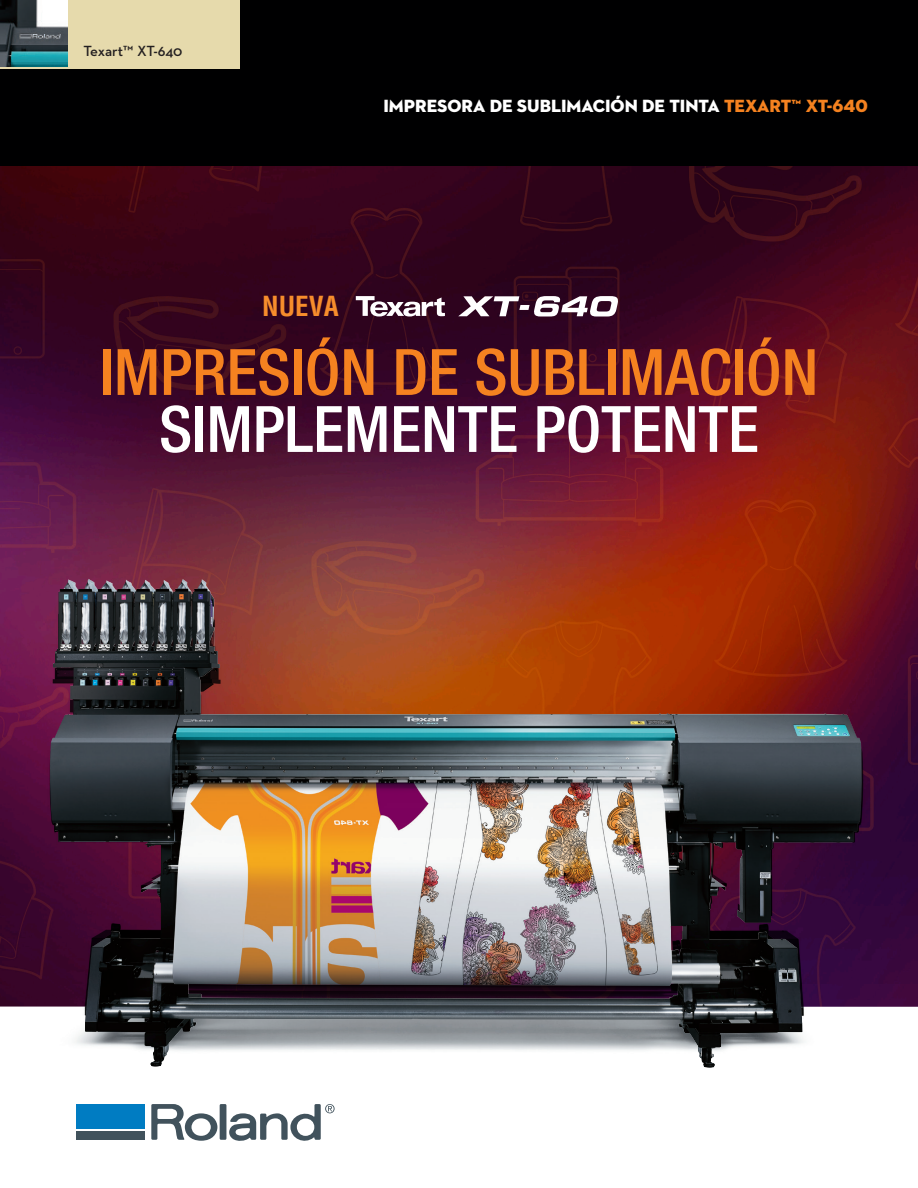
<style>
.page{position:relative;width:918px;height:1188px;background:#fff}
.page>*{position:absolute;margin:0;border:0;box-sizing:border-box;transform-origin:0 0}
.t1{font:500 condensed 64.05px "Helvetica Neue LT Std";color:#f58220}
.t2{font:500 condensed 64.05px "Helvetica Neue LT Std";color:#fff}
.t3{font:700 condensed 27px "Helvetica LT Std";color:#f68d2c}
.t4{font:18px "Neutraface 2 Display Titling";color:#fff}
.t5{font:600 15px "Neutraface 2 Text";letter-spacing:-.015em;color:#231f20}
.s1{color:#f58220}
</style>
<div class="page">
<img style="left:0;top:166px;width:918px;height:841px">
<div style="left:0;top:0;width:918px;height:166px;background:#000001"></div>
<div style="left:0;top:0;width:240px;height:68px;background:#e6daac"></div>
<img style="left:0;top:0;width:68px;height:67px">
<img style="left:23px;top:554px;width:866px;height:514px">
<img style="left:50px;top:579px;width:111px;height:485px">
<div style="left:220px;top:1104px;width:6px;height:36px;background:#41525c"></div>
<svg style="left:151px;top:1104px;width:66px;height:37px"></svg>
<div style="left:76px;top:1131px;width:69px;height:9px;background:#41525c"></div>
<div style="left:76px;top:1104px;width:69px;height:24px;background:#007cc2"></div>
<svg style="left:229px;top:1104px;width:106px;height:37px"></svg>
<svg style="left:356px;top:296px;width:89px;height:21px"></svg>
<svg style="left:458px;top:296px;width:161px;height:20px"></svg>
<p class="t5" style="left:84px;top:41px;width:100px">Texart™ XT-640</p>
<p class="t4" style="left:383px;top:94px;width:486px">IMPRESORA DE SUBLIMACIÓN DE TINTA <span class="s1">TEXART™ XT-640</span></p>
<h2 class="t3" style="left:262px;top:289px;width:78px">NUEVA</h2>
<h1 class="t1" style="left:100px;top:334px;width:720px">IMPRESIÓN DE SUBLIMACIÓN</h1>
<h1 class="t2" style="left:159px;top:391px;width:601px">SIMPLEMENTE POTENTE</h1>
</div>
